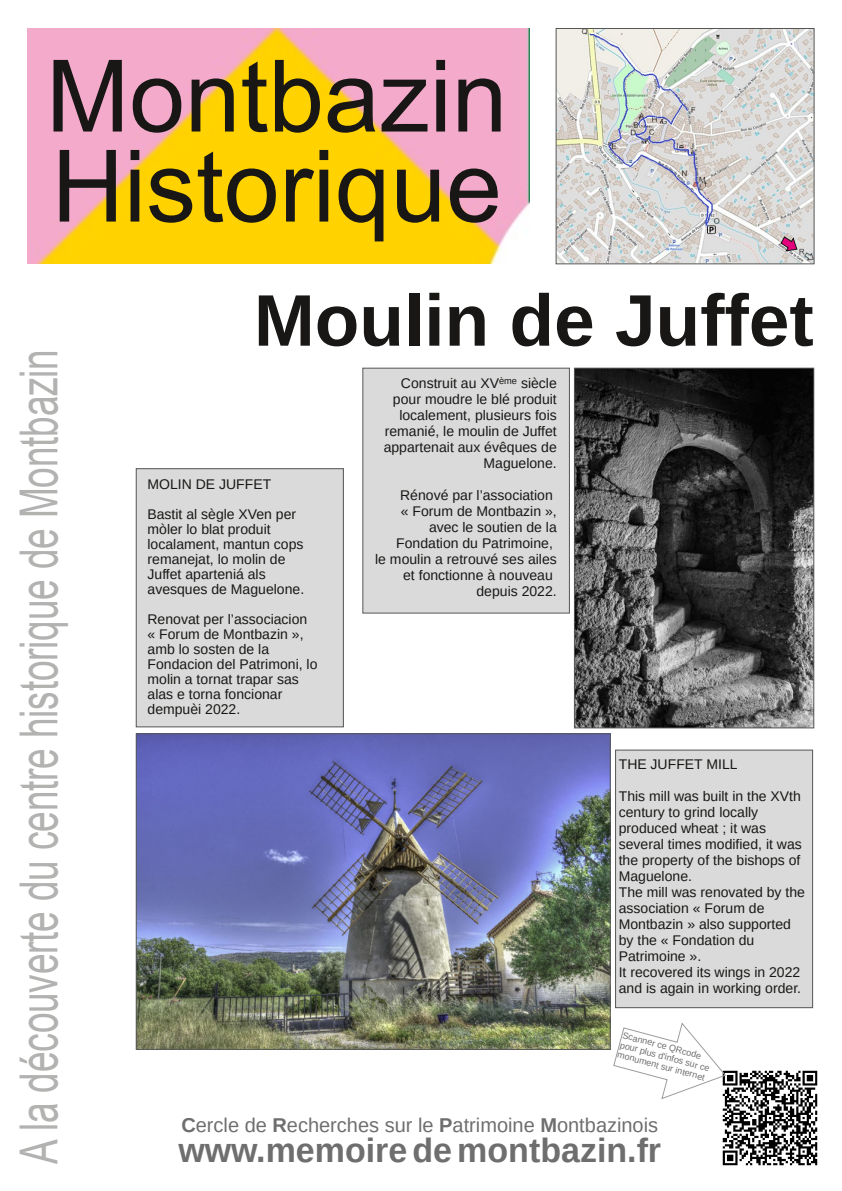
<style>
.page{position:relative;width:842px;height:1191px;background:#fff}
.page>*{position:absolute;margin:0;border:0;box-sizing:border-box;transform-origin:0 0}
.t1{font:100px/90px "Arial";color:#181715}
.t2{font:700 73px "Liberation Sans";color:#181715}
.t3{font:52.5px "Arial";letter-spacing:-.005em;color:#b2b2b1;scale:.7 1}
.t4{font:700 34px "Liberation Sans";color:#6f6e6e}
.t5{font:20px "Liberation Sans";color:#6f6e6e}
.t6{font:14px/16px "Liberation Sans";color:#181715}
.t7{font:9px/10px "Liberation Sans";color:#6f6e6e}
.s1{font-weight:700}
</style>
<div class="page">
<img style="left:28px;top:28px;width:501px;height:236px">
<img style="left:558px;top:30px;width:254px;height:232px">
<div style="left:556px;top:28px;width:258px;height:236px;border:1px solid #565655"></div>
<div style="left:363px;top:368px;width:206px;height:245px;background:#dadada"></div>
<img style="left:722px;top:1070px;width:96px;height:96px">
<svg style="left:777px;top:231px;width:26px;height:27px"></svg>
<img style="left:576px;top:370px;width:236px;height:356px">
<div style="left:574px;top:368px;width:240px;height:360px;border:1px solid #565655"></div>
<div style="left:136px;top:469px;width:207px;height:258px;background:#dadada"></div>
<div style="left:136px;top:469px;width:207px;height:258px;border:1px solid #565655"></div>
<div style="left:616px;top:750px;width:197px;height:257px;background:#dadada"></div>
<div style="left:616px;top:750px;width:197px;height:257px;border:1px solid #565655"></div>
<img style="left:138px;top:736px;width:470px;height:311px">
<div style="left:136px;top:734px;width:474px;height:315px;border:1px solid #565655"></div>
<svg style="left:607px;top:1007px;width:130px;height:108px"></svg>
<h1 class="t1" style="left:46px;top:52px;width:463px">Montbazin<br>Historique</h1>
<h3 class="t3" style="left:10px;top:1163px;width:1165px;rotate:-90deg">A la découverte du centre historique de Montbazin</h3>
<h2 class="t2" style="left:254px;top:279px;width:561px">Moulin de Juffet</h2>
<p class="t6" style="left:384px;top:375px;width:175px;text-align:right">Construit au XV<sup>ème</sup> siècle pour moudre le blé produit localement, plusieurs fois remanié, le moulin de Juffet appartenait aux évêques de<br>Maguelone.</p>
<p class="t6" style="left:375px;top:487px;width:183px;text-align:right">Rénové par l’association<br>« Forum de Montbazin », avec le soutien de la<br>Fondation du Patrimoine,<br>le moulin a retrouvé ses ailes et fonctionne à nouveau depuis 2022.</p>
<p class="t6" style="left:148px;top:469px;width:150px;line-height:30px">MOLIN DE JUFFET<br>Bastit al sègle XVen per</p>
<p class="t6" style="left:148px;top:521px;width:158px;line-height:15px">mòler lo blat produit localament, mantun cops remanejat, lo molin de<br>Juffet aparteniá als avesques de Maguelone.</p>
<p class="t6" style="left:148px;top:611px;width:171px;line-height:15px">Renovat per l’associacion « Forum de Montbazin », amb lo sosten de la<br>Fondacion del Patrimoni, lo molin a tornat trapar sas alas e torna foncionar dempuèi 2022.</p>
<p class="t6" style="left:619px;top:756px;width:120px">THE JUFFET MILL</p>
<p class="t6" style="left:619px;top:788px;width:188px">This mill was built in the XVth century to grind locally produced wheat ; it was several times modified, it was the property of the bishops of<br>Maguelone.<br>The mill was renovated by the association « Forum de<br>Montbazin » also supported by the « Fondation du<br>Patrimoine ».<br>It recovered its wings in 2022 and is again in working order.</p>
<p class="t7" style="left:624px;top:1030px;width:94px;rotate:15deg">Scanner ce QRcode pour plus d'infos sur ce monument sur internet</p>
<h3 class="t5" style="left:181px;top:1114px;width:478px"><span class="s1">C</span>ercle de <span class="s1">R</span>echerches sur le <span class="s1">P</span>atrimoine <span class="s1">M</span>ontbazinois</h3>
<h3 class="t4" style="left:178px;top:1131px;width:484px">www.memoirede montbazin.fr</h3>
</div>
